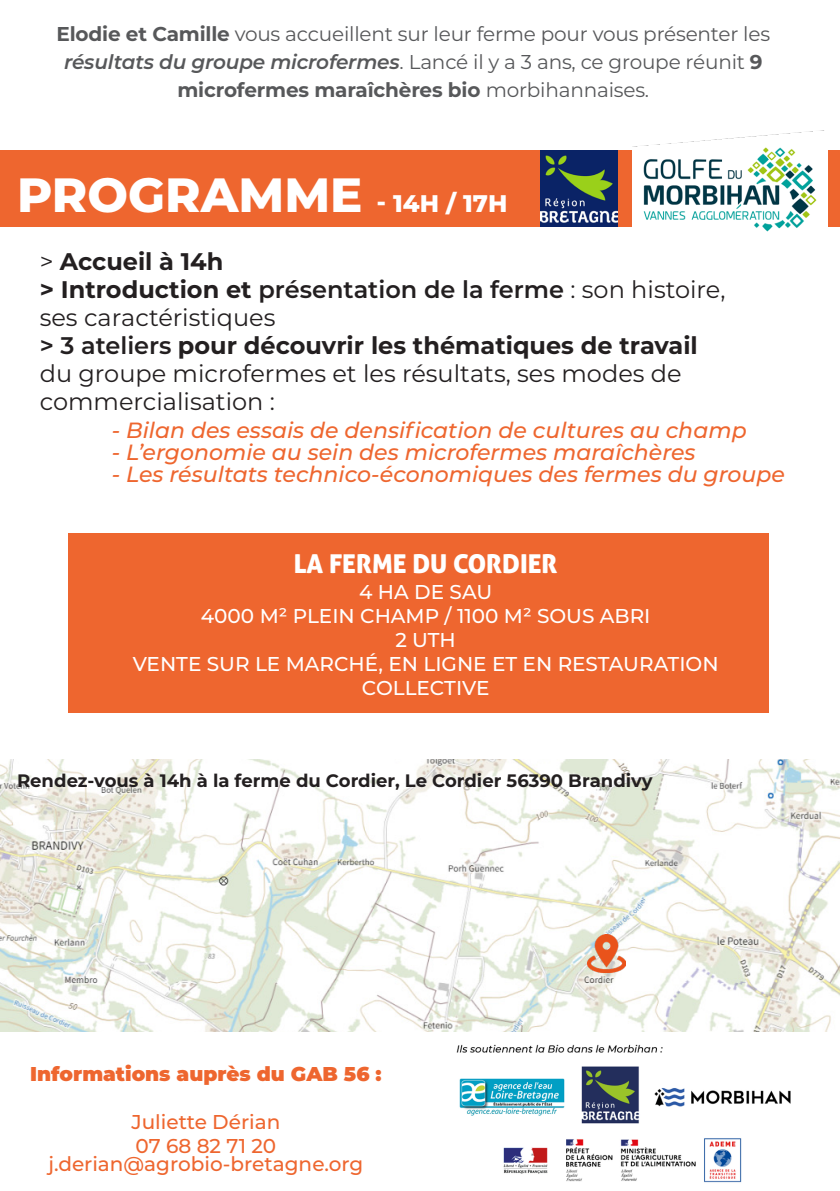
<style>
.page{position:relative;width:840px;height:1191px;background:#fff}
.page>*{position:absolute;margin:0;border:0;box-sizing:border-box;transform-origin:0 0}
.titre{font:800 48px "Montserrat";color:#fff}
.textes{font:26px "Aller Display";color:#fff}
.puces-niv-2{font:24px/28px "Montserrat";color:#231f20}
.puces-niv-2-2{font:700 24px "Montserrat";color:#231f20}
.puces-niv-2-3{font:italic 500 22px "Montserrat";color:#ee662f}
.textes-2{font:20px/28px "Montserrat";letter-spacing:-.01em;color:#57585a;text-align:center}
.textes-3{font:500 20px/24px "Montserrat";color:#fff;text-align:center}
.t1{font:500 20px/18px "Montserrat";color:#ee662f;text-align:center}
.t2{font:900 20px "Montserrat";color:#ee662f}
.t3{font:700 18px "Montserrat";color:#231f20}
.s1{font-weight:700}
.s2{font-weight:600;font-style:italic}
.s3{font-size:24px}
.s4{font-weight:400}
.s5{font-weight:600}
</style>
<div class="page">
<img style="left:456px;top:1044px;width:335px;height:139px">
<img style="left:0;top:760px;width:839px;height:271px">
<div style="left:0;top:150px;width:839px;height:77px;background:#ee662f"></div>
<img style="left:587px;top:934px;width:38px;height:39px">
<img style="left:540px;top:150px;width:77px;height:77px">
<div style="left:68px;top:534px;width:700px;height:179px;background:#ee662f"></div>
<img style="left:632px;top:130px;width:194px;height:102px">
<p class="textes-2" style="left:57px;top:19px;width:714px"><span class="s1">Elodie et Camille</span> vous accueillent sur leur ferme pour vous présenter les <span class="s2">résultats du groupe microfermes</span>. Lancé il y a 3 ans, ce groupe réunit <span class="s1">9 microfermes maraîchères bio</span> morbihannaises.</p>
<p class="titre" style="left:17px;top:160px;width:491px">PROGRAMME <span class="s3">- 14H / 17H</span></p>
<p class="puces-niv-2-2" style="left:40px;top:244px;width:185px"><span class="s4">&gt;</span> Accueil à 14h</p>
<p class="puces-niv-2" style="left:40px;top:274px;width:687px"><span class="s1">&gt; Introduction et</span> <span class="s5">présentation de la ferme</span> : son histoire, ses caractéristiques</p>
<p class="puces-niv-2" style="left:40px;top:330px;width:659px"><span class="s5">&gt; 3 ateliers</span> <span class="s1">pour découvrir les thématiques de travail </span>du groupe microfermes et les résultats, ses modes de commercialisation :</p>
<p class="puces-niv-2-3" style="left:112px;top:415px;width:636px">- Bilan des essais de densification de cultures au champ</p>
<p class="puces-niv-2-3" style="left:112px;top:437px;width:585px">- L’ergonomie au sein des microfermes maraîchères</p>
<p class="puces-niv-2-3" style="left:112px;top:459px;width:674px">- Les résultats technico-économiques des fermes du groupe</p>
<p class="textes" style="left:293px;top:547px;width:265px">LA FERME DU CORDIER</p>
<p class="textes-3" style="left:359px;top:579px;width:134px">4 HA DE SAU</p>
<p class="textes-3" style="left:201px;top:603px;width:451px">4000 M² PLEIN CHAMP / 1100 M² SOUS ABRI</p>
<p class="textes-3" style="left:395px;top:627px;width:62px">2 UTH</p>
<p class="textes-3" style="left:133px;top:651px;width:587px">VENTE SUR LE MARCHÉ, EN LIGNE ET EN RESTAURATION<br>COLLECTIVE</p>
<p class="t3" style="left:17px;top:767px;width:636px">Rendez-vous à 14h à la ferme du Cordier, Le Cordier 56390 Brandivy</p>
<p class="t2" style="left:30px;top:1059px;width:353px">Informations auprès du GAB 56 :</p>
<p class="t1" style="left:131px;top:1112px;width:150px">Juliette Dérian</p>
<p class="t1" style="left:48px;top:1135px;width:316px">07 68 82 71 20 j.derian@agrobio-bretagne.org</p>
</div>
